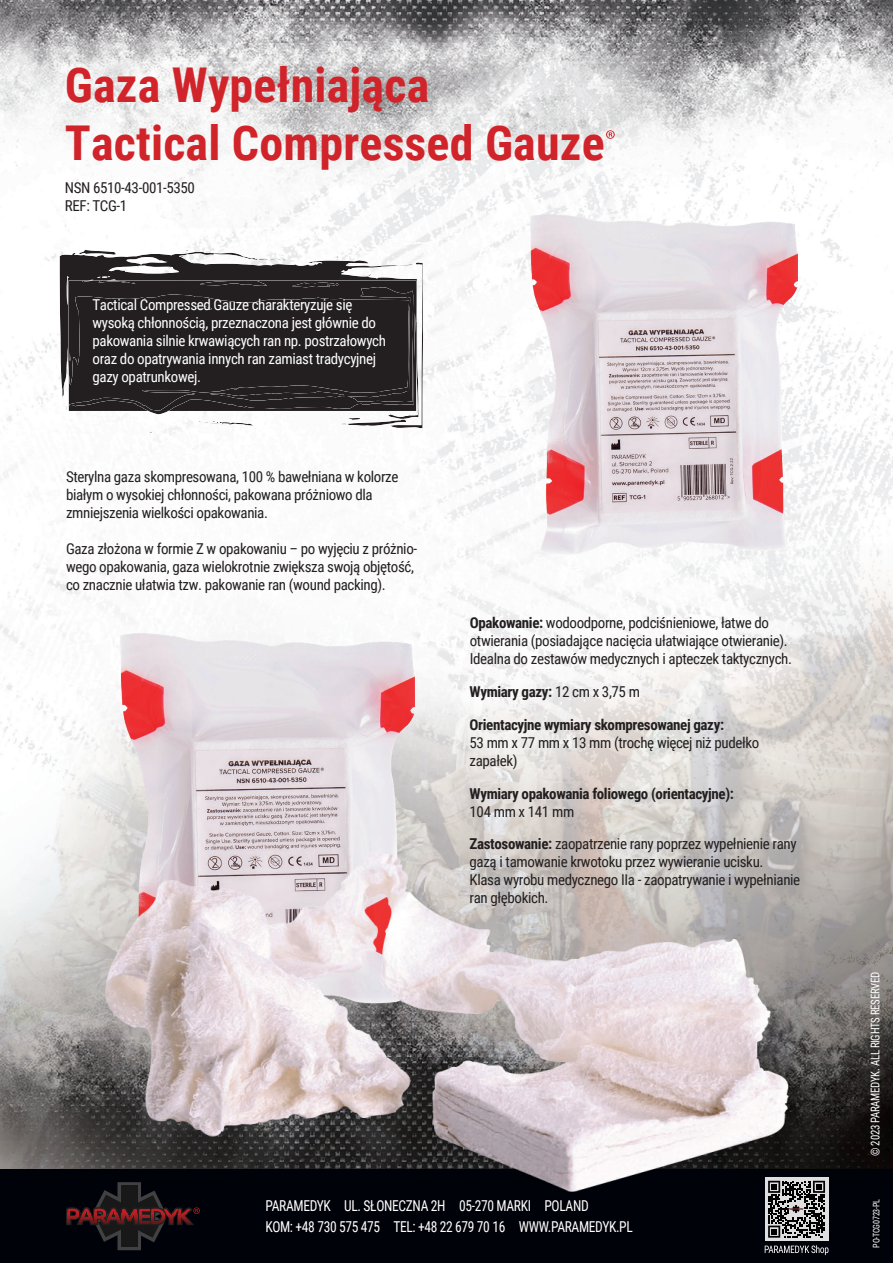
<style>
.page{position:relative;width:893px;height:1263px;background:#fff}
.page>*{position:absolute;margin:0;border:0;box-sizing:border-box;transform-origin:0 0}
.t1{font:700 48px/57.6px "Roboto Condensed";letter-spacing:.005em;color:#d1232a}
.t2{font:15px/18px "Roboto Condensed";letter-spacing:-.025em;color:#231f20}
.t3{font:15px/18px "Roboto Condensed";letter-spacing:-.025em;color:#fff}
.t4{font:700 15px "Roboto Condensed";letter-spacing:-.025em;color:#231f20}
.t5{font:15px/21px "Roboto Condensed";letter-spacing:-.025em;color:#fff;scale:.9 1}
.t6{font:12px "Roboto Condensed";letter-spacing:-.025em;color:#fff;scale:.9 1}
.t7{font:9px "Roboto Condensed";letter-spacing:-.025em;color:#fff;scale:.9 1}
.s1{font-weight:700}
.s2{font-weight:400}
</style>
<div class="page">
<img style="left:0;top:0;width:893px;height:1169px">
<div style="left:0;top:1169px;width:893px;height:94px;background:#000209"></div>
<svg style="left:66px;top:1190px;width:134px;height:60px"></svg>
<svg style="left:606px;top:130px;width:9px;height:9px"></svg>
<div style="left:60px;top:249px;width:364px;height:186px;background:#fff"></div>
<svg style="left:83px;top:250px;width:29px;height:2px"></svg>
<svg style="left:342px;top:256px;width:81px;height:172px"></svg>
<svg style="left:60px;top:252px;width:358px;height:167px"></svg>
<div style="left:69px;top:280px;width:347px;height:131px;background:#231f20"></div>
<svg style="left:258px;top:259px;width:28px;height:1px"></svg>
<svg style="left:199px;top:421px;width:54px;height:5px"></svg>
<img style="left:108px;top:634px;width:307px;height:217px">
<img style="left:106px;top:851px;width:682px;height:340px">
<img style="left:519px;top:215px;width:279px;height:340px">
<svg style="left:765px;top:1245px;width:63px;height:10px"></svg>
<svg style="left:765px;top:1177px;width:63px;height:64px;fill:#dfdfdf"></svg>
<svg style="left:768px;top:1181px;width:12px;height:12px"></svg>
<svg style="left:813px;top:1181px;width:12px;height:12px"></svg>
<svg style="left:768px;top:1225px;width:12px;height:13px"></svg>
<img style="left:789px;top:1206px;width:15px;height:6px">
<h1 class="t1" style="left:65px;top:54px;width:541px">Gaza Wypełniająca<br>Tactical Compressed Gauze</h1>
<p class="t2" style="left:65px;top:178px;width:132px">NSN 6510-43-001-5350<br>REF: TCG-1</p>
<p class="t3" style="left:93px;top:295px;width:295px">Tactical Compressed Gauze charakteryzuje się wysoką chłonnością, przeznaczona jest głównie do pakowania silnie krwawiących ran np. postrzałowych oraz do opatrywania innych ran zamiast tradycyjnej gazy opatrunkowej.</p>
<p class="t2" style="left:66px;top:467px;width:334px">Sterylna gaza skompresowana, 100 % bawełniana w kolorze białym o wysokiej chłonności, pakowana próżniowo dla zmniejszenia wielkości opakowania.</p>
<p class="t2" style="left:66px;top:539px;width:353px">Gaza złożona w formie Z w opakowaniu – po wyjęciu z próżnio&shy;wego opakowania, gaza wielokrotnie zwiększa swoją objętość, co znacznie ułatwia tzw. pakowanie ran (wound packing).</p>
<p class="t2" style="left:470px;top:613px;width:324px"><span class="s1">Opakowanie:</span> wodoodporne, podciśnieniowe, łatwe do otwierania (posiadające nacięcia ułatwiające otwieranie).<br>Idealna do zestawów medycznych i apteczek taktycznych.</p>
<p class="t4" style="left:470px;top:681px;width:172px">Wymiary gazy: <span class="s2">12 cm x 3,75 m</span></p>
<p class="t4" style="left:470px;top:714px;width:256px">Orientacyjne wymiary skompresowanej gazy:</p>
<p class="t2" style="left:470px;top:733px;width:291px">53 mm x 77 mm x 13 mm (trochę więcej niż pudełko zapałek)</p>
<p class="t4" style="left:470px;top:783px;width:266px">Wymiary opakowania foliowego (orientacyjne):</p>
<p class="t2" style="left:470px;top:802px;width:106px">104 mm x 141 mm</p>
<p class="t2" style="left:470px;top:834px;width:332px"><span class="s1">Zastosowanie:</span> zaopatrzenie rany poprzez wypełnienie rany gazą i tamowanie krwotoku przez wywieranie ucisku.<br>Klasa wyrobu medycznego IIa - zaopatrywanie i wypełnianie ran głębokich.</p>
<p class="t5" style="left:266px;top:1195px;width:410px">PARAMEDYK UL. SŁONECZNA 2H 05-270 MARKI POLAND<br>KOM: +48 730 575 475 TEL: +48 22 679 70 16 WWW.PARAMEDYK.PL</p>
<p class="t6" style="left:867px;top:1156px;width:206px;rotate:-90deg">© 2023 PARAMEDYK. ALL RIGHTS RESERVED</p>
<p class="t7" style="left:870px;top:1248px;width:56px;rotate:-90deg">PO-TCG0723-PL</p>
</div>
